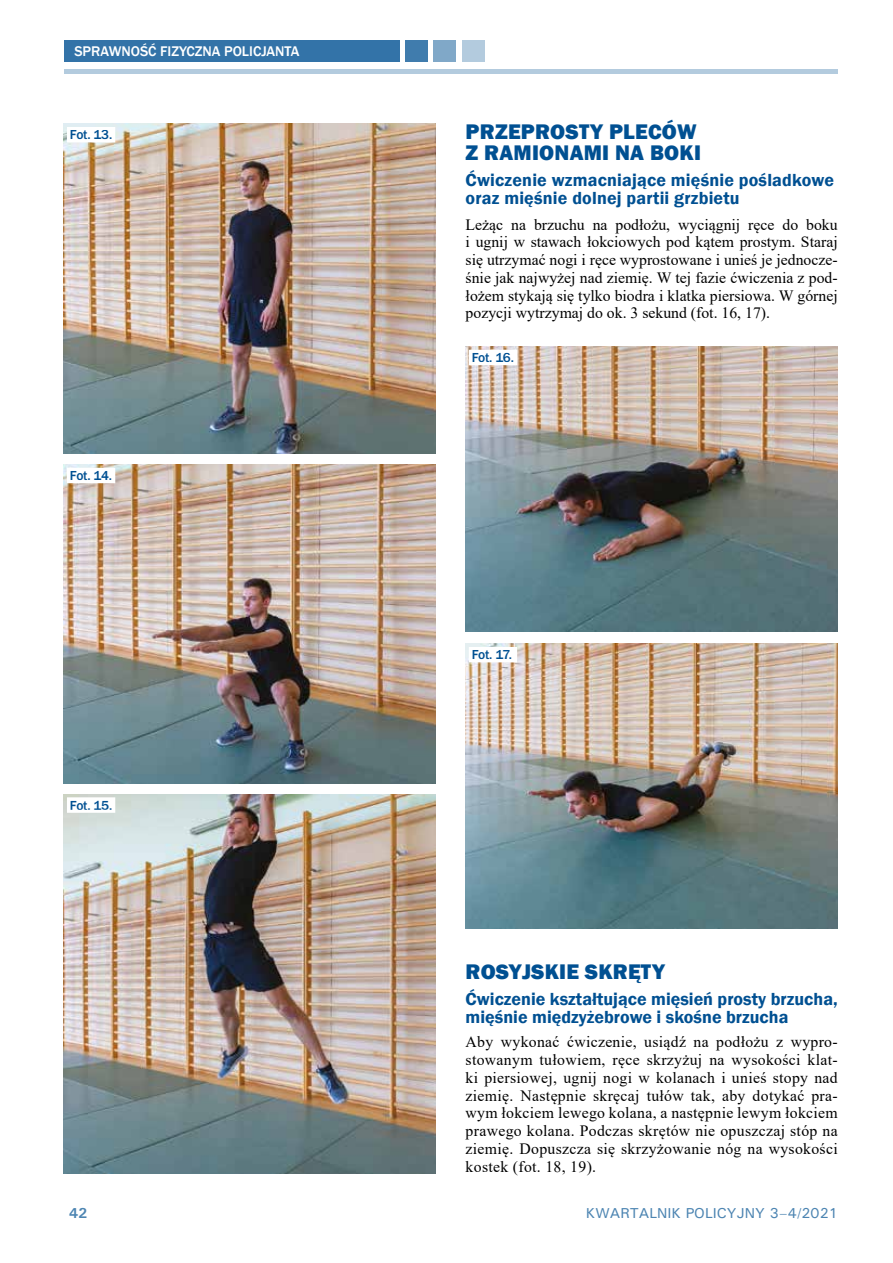
<style>
.page{position:relative;width:893px;height:1263px;background:#fff}
.page>*{position:absolute;margin:0;border:0;box-sizing:border-box;transform-origin:0 0}
.t1{font:800 21.75px/21px "Franklin Gothic";letter-spacing:.01em;color:#005092}
.t2{font:600 18px/18px "Franklin Gothic";color:#005092}
.t3{font:15.75px/17.9px "Times New Roman";letter-spacing:.01em;color:#000;text-align:justify}
.t4{font:500 14.4px "Univers";color:#4d85b2}
.t5{font:500 14.4px "Franklin Gothic";color:#fff}
.t6{font:700 14.4px "Univers";color:#4d85b2}
.t7{font:500 13.5px "Franklin Gothic";letter-spacing:-.02em;color:#005092}
</style>
<div class="page">
<hr style="left:64px;top:70px;width:774px;height:4px;background:#b3cbde">
<div style="left:64px;top:41px;width:336px;height:21px;background:#3373a8"></div>
<div style="left:405px;top:41px;width:23px;height:21px;background:#407cad"></div>
<div style="left:433px;top:41px;width:23px;height:21px;background:#80a8c8"></div>
<div style="left:462px;top:41px;width:23px;height:21px;background:#b3cbde"></div>
<img style="left:64px;top:123px;width:372px;height:331px">
<img style="left:64px;top:794px;width:372px;height:380px">
<img style="left:466px;top:346px;width:372px;height:285px">
<img style="left:64px;top:465px;width:372px;height:318px">
<img style="left:466px;top:643px;width:372px;height:285px">
<div style="left:68px;top:128px;width:46px;height:13px;background:#fff"></div>
<div style="left:470px;top:351px;width:46px;height:13px;background:#fff"></div>
<div style="left:470px;top:648px;width:46px;height:13px;background:#fff"></div>
<div style="left:68px;top:469px;width:46px;height:13px;background:#fff"></div>
<div style="left:68px;top:799px;width:46px;height:12px;background:#fff"></div>
<div style="left:67px;top:797px;width:48px;height:16px;border:3px solid #fff"></div>
<p class="t5" style="left:74px;top:43px;width:226px">SPRAWNOŚĆ FIZYCZNA POLICJANTA</p>
<p class="t7" style="left:70px;top:127px;width:44px">Fot. 13.</p>
<p class="t7" style="left:70px;top:467px;width:44px">Fot. 14.</p>
<p class="t7" style="left:70px;top:797px;width:44px">Fot. 15.</p>
<h1 class="t1" style="left:466px;top:121px;width:237px">PRZEPROSTY PLECÓW<br>Z RAMIONAMI NA BOKI</h1>
<p class="t2" style="left:466px;top:171px;width:370px">Ćwiczenie wzmacniające mięśnie pośladkowe oraz mięśnie dolnej partii grzbietu</p>
<p class="t3" style="left:466px;top:215px;width:374px">Leżąc na brzuchu na podłożu, wyciągnij ręce do boku i ugnij w stawach łokciowych pod kątem prostym. Staraj się utrzymać nogi i ręce wyprostowane i unieś je jednocze&shy;śnie jak najwyżej nad ziemię. W tej fazie ćwiczenia z pod&shy;łożem stykają się tylko biodra i klatka piersiowa. W górnej pozycji wytrzymaj do ok. 3 sekund (fot. 16, 17).</p>
<p class="t7" style="left:472px;top:349px;width:44px">Fot. 16.</p>
<p class="t7" style="left:472px;top:646px;width:42px">Fot. 17.</p>
<h1 class="t1" style="left:466px;top:961px;width:201px">ROSYJSKIE SKRĘTY</h1>
<p class="t2" style="left:466px;top:990px;width:374px">Ćwiczenie kształtujące mięsień prosty brzucha, mięśnie międzyżebrowe i skośne brzucha</p>
<p class="t3" style="left:466px;top:1032px;width:374px">Aby wykonać ćwiczenie, usiądź na podłożu z wypro&shy;stowanym tułowiem, ręce skrzyżuj na wysokości klat&shy;ki piersiowej, ugnij nogi w kolanach i unieś stopy nad ziemię. Następnie skręcaj tułów tak, aby dotykać pra&shy;wym łokciem lewego kolana, a następnie lewym łokciem prawego kolana. Podczas skrętów nie opuszczaj stóp na ziemię. Dopuszcza się skrzyżowanie nóg na wysokości kostek (fot. 18, 19).</p>
<p class="t6" style="left:69px;top:1204px;width:20px">42</p>
<p class="t4" style="left:586px;top:1204px;width:253px">KWARTALNIK POLICYJNY 3–4/2021</p>
</div>
